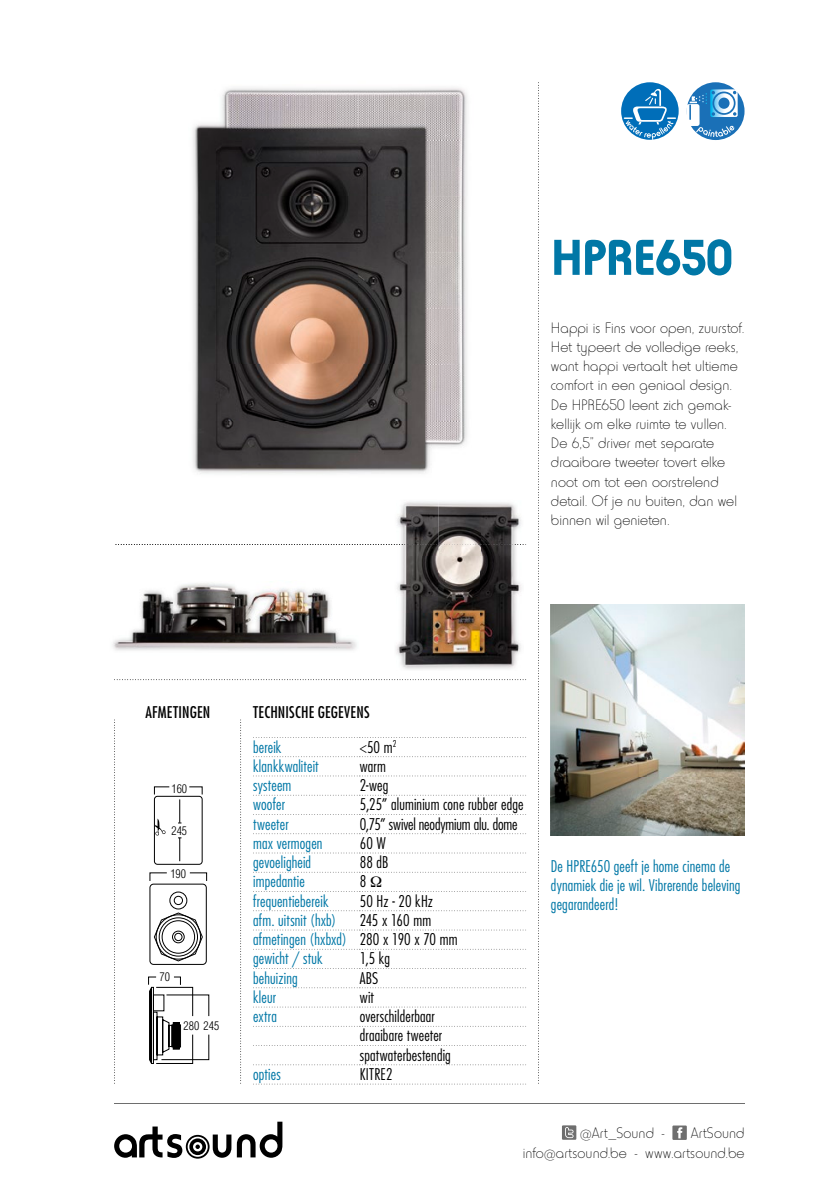
<style>
.page{position:relative;width:819px;height:1191px;background:#fff}
.page>*{position:absolute;margin:0;border:0;box-sizing:border-box;transform-origin:0 0}
.t1{font:700 52.5px "Horatio EF";letter-spacing:-.02em;color:#0077a6}
.t2{font:300 15.75px/19.2px "Horatio EF";letter-spacing:.005em;color:#000;text-align:right}
.t3{font:300 condensed 15.75px/19.2px "Futura";letter-spacing:.01em;color:#0077a6}
.t4{font:300 condensed 15.75px/19.2px "Futura";letter-spacing:.01em;color:#000}
.t5{font:condensed 15.75px "Futura";letter-spacing:.015em;color:#000}
.t6{font:300 condensed 15.75px "Futura";letter-spacing:-.01em;color:#000}
.t7{font:300 condensed 11.72px "Helvetica";color:#000}
.s1{color:#000}
</style>
<div class="page">
<svg style="left:538px;top:82px;width:1px;height:1001px"></svg>
<svg style="left:114px;top:679px;width:412px;height:1px"></svg>
<svg style="left:240px;top:719px;width:1px;height:364px"></svg>
<svg style="left:114px;top:719px;width:1px;height:364px"></svg>
<img style="left:112px;top:583px;width:245px;height:68px">
<img style="left:396px;top:501px;width:125px;height:169px">
<svg style="left:115px;top:544px;width:411px;height:1px"></svg>
<img style="left:193px;top:88px;width:275px;height:386px">
<img style="left:551px;top:604px;width:193px;height:231px">
<div style="left:621px;top:82px;width:57px;height:58px;background:#006eb9;border-radius:50%"></div>
<svg style="left:623px;top:89px;width:53px;height:51px"></svg>
<div style="left:686px;top:82px;width:58px;height:58px;background:#1a70b7;border-radius:50%"></div>
<div style="left:686px;top:104px;width:13px;height:22px;background:#fff;border-radius:3px"></div>
<svg style="left:689px;top:89px;width:48px;height:30px"></svg>
<svg style="left:696px;top:126px;width:38px;height:11px"></svg>
<div style="left:150px;top:883px;width:57px;height:81px;border:1px solid #000;border-radius:4px"></div>
<svg style="left:154px;top:912px;width:49px;height:49px"></svg>
<svg style="left:149px;top:872px;width:18px;height:9px"></svg>
<svg style="left:189px;top:872px;width:18px;height:9px"></svg>
<svg style="left:148px;top:976px;width:61px;height:88px"></svg>
<div style="left:169px;top:891px;width:18px;height:18px;border:1px solid #000;border-radius:50%"></div>
<div style="left:174px;top:896px;width:9px;height:9px;border:1px solid #000;border-radius:50%"></div>
<div style="left:154px;top:796px;width:48px;height:68px;border:1px solid #000;border-radius:3px"></div>
<svg style="left:154px;top:786px;width:16px;height:9px"></svg>
<svg style="left:189px;top:786px;width:14px;height:9px"></svg>
<div style="left:153px;top:994px;width:11px;height:17px;border:1px solid #000"></div>
<svg style="left:155px;top:818px;width:10px;height:17px"></svg>
<svg style="left:178px;top:799px;width:3px;height:24px"></svg>
<svg style="left:178px;top:837px;width:3px;height:24px"></svg>
<hr style="left:114px;top:1103px;width:630px;height:1px;background:#6e6e6e">
<svg style="left:237px;top:1121px;width:45px;height:36px"></svg>
<svg style="left:114px;top:1126px;width:117px;height:32px"></svg>
<div style="left:562px;top:1125px;width:14px;height:14px;background:#6e6e6e"></div>
<svg style="left:565px;top:1127px;width:8px;height:11px"></svg>
<div style="left:672px;top:1125px;width:14px;height:15px;background:#6e6e6e"></div>
<svg style="left:677px;top:1127px;width:5px;height:11px"></svg>
<svg style="left:253px;top:756px;width:273px;height:1px"></svg>
<svg style="left:253px;top:775px;width:273px;height:1px"></svg>
<svg style="left:253px;top:794px;width:273px;height:1px"></svg>
<svg style="left:253px;top:814px;width:273px;height:1px"></svg>
<svg style="left:253px;top:833px;width:273px;height:1px"></svg>
<svg style="left:253px;top:852px;width:273px;height:1px"></svg>
<svg style="left:253px;top:910px;width:273px;height:1px"></svg>
<svg style="left:253px;top:929px;width:273px;height:1px"></svg>
<svg style="left:253px;top:968px;width:273px;height:1px"></svg>
<svg style="left:253px;top:987px;width:273px;height:1px"></svg>
<svg style="left:253px;top:1006px;width:273px;height:1px"></svg>
<svg style="left:253px;top:1026px;width:273px;height:1px"></svg>
<svg style="left:253px;top:1045px;width:273px;height:1px"></svg>
<svg style="left:253px;top:1064px;width:273px;height:1px"></svg>
<svg style="left:253px;top:737px;width:273px;height:1px"></svg>
<svg style="left:253px;top:1083px;width:273px;height:1px"></svg>
<svg style="left:253px;top:872px;width:273px;height:20px"></svg>
<h1 class="t1" style="left:551px;top:228px;width:183px">HPRE650</h1>
<p class="t2" style="left:551px;top:318px;width:195px;text-align:left">Happi is Fins voor open, zuurstof.<br>Het typeert de volledige reeks, want happi vertaalt het ultieme comfort in een geniaal design.<br>De HPRE650 leent zich gemak&shy;kellijk om elke ruimte te vullen.<br>De 6,5” driver met separate draaibare tweeter tovert elke noot om tot een oorstrelend detail. Of je nu buiten, dan wel binnen wil genieten.</p>
<p class="t5" style="left:145px;top:702px;width:66px">AFMETINGEN</p>
<p class="t5" style="left:253px;top:702px;width:118px">TECHNISCHE GEGEVENS</p>
<p class="t3" style="left:253px;top:737px;width:30px">bereik</p>
<p class="t4" style="left:360px;top:737px;width:38px">&lt;50 m<sup>2</sup></p>
<p class="t3" style="left:253px;top:756px;width:67px">klankkwaliteit</p>
<p class="t4" style="left:360px;top:756px;width:27px">warm</p>
<p class="t3" style="left:253px;top:775px;width:40px">systeem</p>
<p class="t4" style="left:360px;top:775px;width:30px">2-weg</p>
<p class="t3" style="left:253px;top:794px;width:33px">woofer</p>
<p class="t4" style="left:360px;top:794px;width:165px">5,25” aluminium cone rubber edge</p>
<p class="t3" style="left:253px;top:814px;width:37px">tweeter</p>
<p class="t6" style="left:360px;top:814px;width:159px">0,75” swivel neodymium alu. dome</p>
<p class="t3" style="left:253px;top:833px;width:71px">max vermogen</p>
<p class="t4" style="left:360px;top:833px;width:28px">60 W</p>
<p class="t3" style="left:253px;top:852px;width:59px">gevoeligheid</p>
<p class="t4" style="left:360px;top:852px;width:30px">88 dB</p>
<p class="t3" style="left:253px;top:871px;width:53px">impedantie</p>
<p class="t4" style="left:360px;top:871px;width:8px">8</p>
<p class="t3" style="left:253px;top:890px;width:77px">frequentiebereik</p>
<p class="t4" style="left:360px;top:890px;width:75px">50 Hz - 20 kHz</p>
<p class="t3" style="left:253px;top:910px;width:84px">afm. uitsnit (hxb)</p>
<p class="t7" style="left:171px;top:781px;width:17px">160</p>
<p class="t7" style="left:171px;top:823px;width:17px">245</p>
<p class="t7" style="left:170px;top:866px;width:17px">190</p>
<p class="t3" style="left:253px;top:910px;width:206px;text-indent:107px"><span class="s1">245 x 160 mm </span>afmetingen (hxbxd) <span class="s1">280 x 190 x 70 mm </span>gewicht / stuk</p>
<p class="t4" style="left:360px;top:948px;width:32px">1,5 kg</p>
<p class="t7" style="left:160px;top:969px;width:12px">70</p>
<p class="t7" style="left:183px;top:1018px;width:37px">280 245</p>
<p class="t3" style="left:253px;top:967px;width:46px">behuizing</p>
<p class="t4" style="left:360px;top:967px;width:20px">ABS</p>
<p class="t3" style="left:253px;top:987px;width:24px">kleur</p>
<p class="t4" style="left:360px;top:987px;width:16px">wit</p>
<p class="t3" style="left:253px;top:1006px;width:25px">extra</p>
<p class="t4" style="left:360px;top:1006px;width:92px">overschilderbaar draaibare tweeter spatwaterbestendig</p>
<p class="t3" style="left:253px;top:1064px;width:29px">opties</p>
<p class="t4" style="left:360px;top:1064px;width:34px">KITRE2</p>
<p class="t3" style="left:551px;top:856px;width:191px">De HPRE650 geeft je home cinema de dynamiek die je wil. Vibrerende beleving gegarandeerd!</p>
<p class="t2" style="left:522px;top:1123px;width:223px;line-height:19.9px">ArtSound<br>info@artsound.be - www.artsound.be</p>
<p class="t2" style="left:580px;top:1123px;width:86px">@Art_Sound -</p>
</div>
